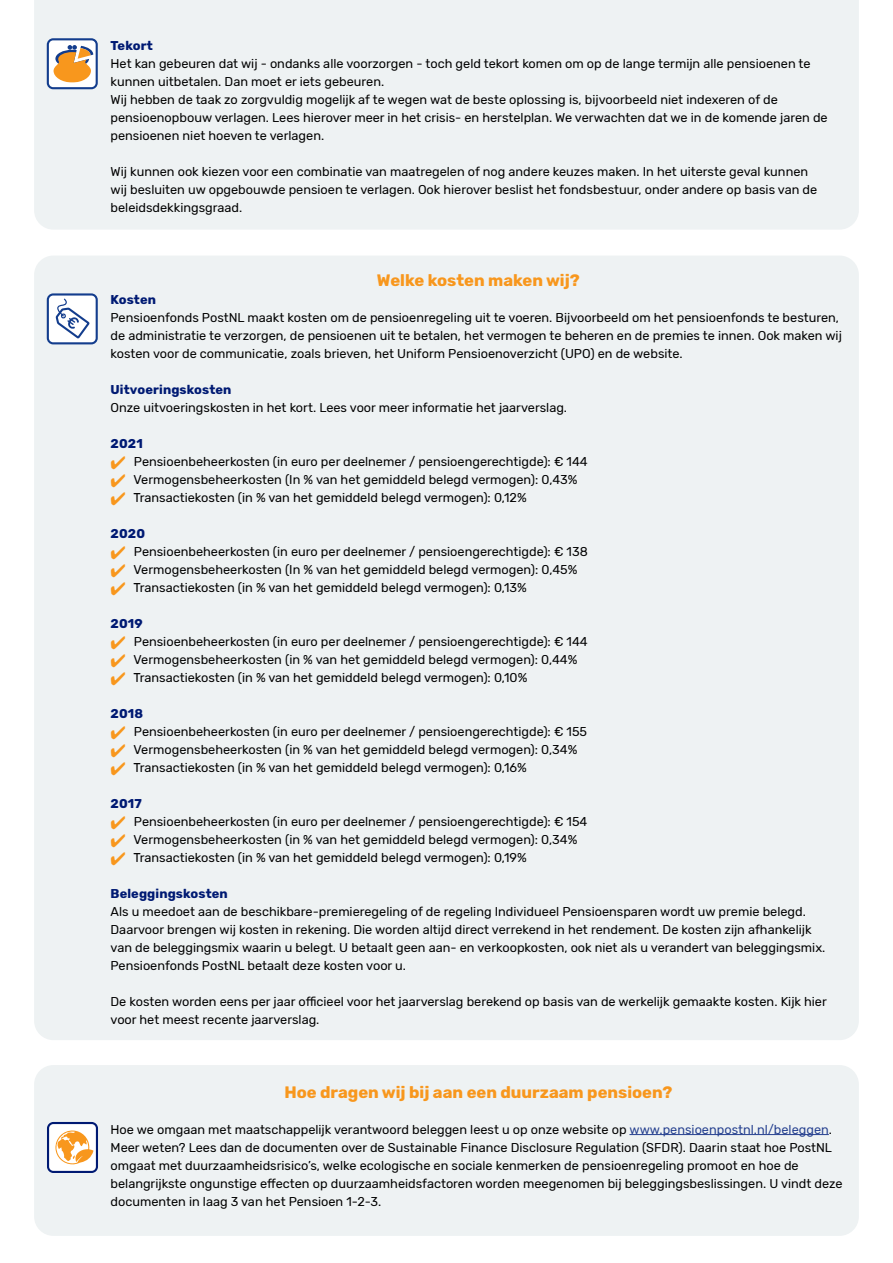
<style>
.page{position:relative;width:893px;height:1263px;background:#fff}
.page>*{position:absolute;margin:0;border:0;box-sizing:border-box;transform-origin:0 0}
.t1{font:700 16.5px "Rubik";color:#f8971d}
.t2{font:12.75px/18px "Rubik";color:#000}
.t3{font:700 12.75px "Rubik";letter-spacing:.01em;color:#001a73}
.s1{color:#f8971d}
.s2{color:#25408f}
</style>
<div class="page">
<div style="left:34px;top:0;width:825px;height:230px;background:#eef2f3"></div>
<div style="left:34px;top:256px;width:825px;height:784px;background:#eef2f3;border-radius:19px"></div>
<div style="left:34px;top:1065px;width:825px;height:171px;background:#eef2f3;border-radius:19px"></div>
<hr style="left:629px;top:1134px;width:200px;height:1px;background:#25408f">
<svg style="left:47px;top:293px;width:51px;height:51px"></svg>
<svg style="left:47px;top:38px;width:51px;height:51px"></svg>
<svg style="left:47px;top:1122px;width:51px;height:51px"></svg>
<p class="t3" style="left:111px;top:38px;width:44px">Tekort</p>
<p class="t2" style="left:111px;top:55px;width:719px">Het kan gebeuren dat wij - ondanks alle voorzorgen - toch geld tekort komen om op de lange termijn alle pensioenen te kunnen uitbetalen. Dan moet er iets gebeuren.<br>Wij hebben de taak zo zorgvuldig mogelijk af te wegen wat de beste oplossing is, bijvoorbeeld niet indexeren of de pensioenopbouw verlagen. Lees hierover meer in het crisis- en herstelplan. We verwachten dat we in de komende jaren de pensioenen niet hoeven te verlagen.</p>
<p class="t2" style="left:111px;top:163px;width:708px">Wij kunnen ook kiezen voor een combinatie van maatregelen of nog andere keuzes maken. In het uiterste geval kunnen wij besluiten uw opgebouwde pensioen te verlagen. Ook hierover beslist het fondsbestuur, onder andere op basis van de beleidsdekkingsgraad.</p>
<p class="t1" style="left:377px;top:271px;width:204px">Welke kosten maken wij?</p>
<p class="t3" style="left:111px;top:292px;width:47px">Kosten</p>
<p class="t2" style="left:111px;top:309px;width:733px">Pensioenfonds PostNL maakt kosten om de pensioenregeling uit te voeren. Bijvoorbeeld om het pensioenfonds te besturen, de administratie te verzorgen, de pensioenen uit te betalen, het vermogen te beheren en de premies te innen. Ook maken wij kosten voor de communicatie, zoals brieven, het Uniform Pensioenoverzicht (UPO) en de website.</p>
<p class="t3" style="left:111px;top:382px;width:122px">Uitvoeringskosten</p>
<p class="t2" style="left:111px;top:399px;width:458px">Onze uitvoeringskosten in het kort. Lees voor meer informatie het jaarverslag.</p>
<p class="t3" style="left:111px;top:436px;width:34px">2021</p>
<p class="t2" style="left:111px;top:453px;width:479px"><span class="s1">✔</span> Pensioenbeheerkosten (in euro per deelnemer / pensioengerechtigde): € 144</p>
<p class="t2" style="left:111px;top:471px;width:468px"><span class="s1">✔</span> Vermogensbeheerkosten (In % van het gemiddeld belegd vermogen): 0,43%</p>
<p class="t2" style="left:111px;top:489px;width:418px"><span class="s1">✔</span> Transactiekosten (in % van het gemiddeld belegd vermogen): 0,12%</p>
<p class="t3" style="left:111px;top:526px;width:36px">2020</p>
<p class="t2" style="left:111px;top:543px;width:479px"><span class="s1">✔</span> Pensioenbeheerkosten (in euro per deelnemer / pensioengerechtigde): € 138</p>
<p class="t2" style="left:111px;top:561px;width:468px"><span class="s1">✔</span> Vermogensbeheerkosten (In % van het gemiddeld belegd vermogen): 0,45%</p>
<p class="t2" style="left:111px;top:579px;width:418px"><span class="s1">✔</span> Transactiekosten (in % van het gemiddeld belegd vermogen): 0,13%</p>
<p class="t3" style="left:111px;top:616px;width:34px">2019</p>
<p class="t2" style="left:111px;top:633px;width:479px"><span class="s1">✔</span> Pensioenbeheerkosten (in euro per deelnemer / pensioengerechtigde): € 144</p>
<p class="t2" style="left:111px;top:651px;width:468px"><span class="s1">✔</span> Vermogensbeheerkosten (in % van het gemiddeld belegd vermogen): 0,44%</p>
<p class="t2" style="left:111px;top:669px;width:418px"><span class="s1">✔</span> Transactiekosten (in % van het gemiddeld belegd vermogen): 0,10%</p>
<p class="t3" style="left:111px;top:706px;width:34px">2018</p>
<p class="t2" style="left:111px;top:723px;width:478px"><span class="s1">✔</span> Pensioenbeheerkosten (in euro per deelnemer / pensioengerechtigde): € 155</p>
<p class="t2" style="left:111px;top:741px;width:468px"><span class="s1">✔</span> Vermogensbeheerkosten (in % van het gemiddeld belegd vermogen): 0,34%</p>
<p class="t2" style="left:111px;top:759px;width:418px"><span class="s1">✔</span> Transactiekosten (in % van het gemiddeld belegd vermogen): 0,16%</p>
<p class="t3" style="left:111px;top:796px;width:33px">2017</p>
<p class="t2" style="left:111px;top:813px;width:478px"><span class="s1">✔</span> Pensioenbeheerkosten (in euro per deelnemer / pensioengerechtigde): € 154</p>
<p class="t2" style="left:111px;top:831px;width:468px"><span class="s1">✔</span> Vermogensbeheerkosten (in % van het gemiddeld belegd vermogen): 0,34%</p>
<p class="t2" style="left:111px;top:849px;width:418px"><span class="s1">✔</span> Transactiekosten (in % van het gemiddeld belegd vermogen): 0,19%</p>
<p class="t3" style="left:111px;top:886px;width:119px">Beleggingskosten</p>
<p class="t2" style="left:111px;top:903px;width:716px">Als u meedoet aan de beschikbare-premieregeling of de regeling Individueel Pensioensparen wordt uw premie belegd.<br>Daarvoor brengen wij kosten in rekening. Die worden altijd direct verrekend in het rendement. De kosten zijn afhankelijk van de beleggingsmix waarin u belegt. U betaalt geen aan- en verkoopkosten, ook niet als u verandert van beleggingsmix.<br>Pensioenfonds PostNL betaalt deze kosten voor u.</p>
<p class="t2" style="left:111px;top:993px;width:718px">De kosten worden eens per jaar officieel voor het jaarverslag berekend op basis van de werkelijk gemaakte kosten. Kijk hier voor het meest recente jaarverslag.</p>
<p class="t1" style="left:284px;top:1082px;width:390px">Hoe dragen wij bij aan een duurzaam pensioen?</p>
<p class="t2" style="left:111px;top:1121px;width:734px">Hoe we omgaan met maatschappelijk verantwoord beleggen leest u op onze website op <span class="s2">www.pensioenpostnl.nl/beleggen</span>.<br>Meer weten? Lees dan de documenten over de Sustainable Finance Disclosure Regulation (SFDR). Daarin staat hoe PostNL omgaat met duurzaamheidsrisico’s, welke ecologische en sociale kenmerken de pensioenregeling promoot en hoe de belangrijkste ongunstige effecten op duurzaamheidsfactoren worden meegenomen bij beleggingsbeslissingen. U vindt deze documenten in laag 3 van het Pensioen 1-2-3.</p>
</div>
